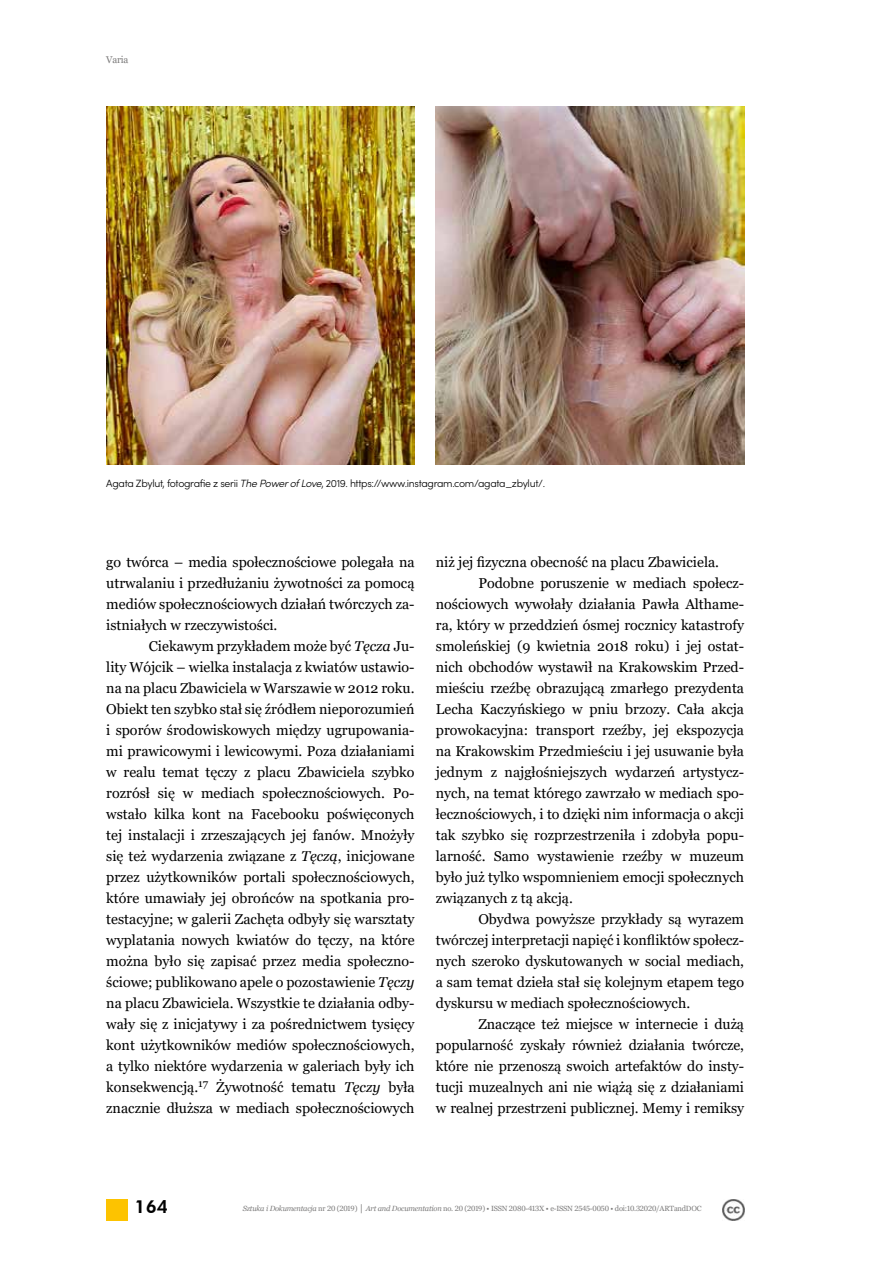
<style>
.page{position:relative;width:893px;height:1263px;background:#fff}
.page>*{position:absolute;margin:0;border:0;box-sizing:border-box;transform-origin:0 0}
.t1{font:800 18px "Futura BT";color:#000}
.t2{font:14.25px/21px "Georgia";color:#000;text-align:justify}
.t3{font:300 10.5px "Sofia Pro";letter-spacing:-.03em;color:#000}
.t4{font:9.75px "Georgia";letter-spacing:-.025em;color:#7c7b7b}
.t5{font:7.5px "Georgia";letter-spacing:-.025em;color:#7c7b7b}
.s1{font-style:italic}
</style>
<div class="page">
<div style="left:106px;top:1199px;width:22px;height:21px;background:#fdc300"></div>
<img style="left:723px;top:1199px;width:21px;height:21px">
<img style="left:106px;top:106px;width:309px;height:359px">
<img style="left:436px;top:106px;width:308px;height:359px">
<p class="t4" style="left:106px;top:53px;width:24px">Varia</p>
<p class="t3" style="left:106px;top:476px;width:440px">Agata Zbylut, fotografie z serii <span class="s1">The Power of Love</span>, 2019. https://www.instagram.com/agata_zbylut/.</p>
<p class="t2" style="left:106px;top:552px;width:310px">go twórca – media społecznościowe polegała na utrwalaniu i przedłużaniu żywotności za pomocą mediów społecznościowych działań twórczych za&shy;istniałych w rzeczywistości.</p>
<p class="t2" style="left:106px;top:636px;width:310px;text-indent:43px">Ciekawym przykładem może być <span class="s1">Tęcza</span> Ju&shy;lity Wójcik – wielka instalacja z kwiatów ustawio&shy;na na placu Zbawiciela w Warszawie w 2012 roku.<br>Obiekt ten szybko stał się źródłem nieporozumień i sporów środowiskowych między ugrupowania&shy;mi prawicowymi i lewicowymi. Poza działaniami w realu temat tęczy z placu Zbawiciela szybko rozrósł się w mediach społecznościowych. Po&shy;wstało kilka kont na Facebooku poświęconych tej instalacji i zrzeszających jej fanów. Mnożyły się też wydarzenia związane z <span class="s1">Tęczą</span>, inicjowane przez użytkowników portali społecznościowych, które umawiały jej obrońców na spotkania pro&shy;testacyjne; w galerii Zachęta odbyły się warsztaty wyplatania nowych kwiatów do tęczy, na które można było się zapisać przez media społeczno&shy;ściowe; publikowano apele o pozostawienie <span class="s1">Tęczy </span>na placu Zbawiciela. Wszystkie te działania odby&shy;wały się z inicjatywy i za pośrednictwem tysięcy kont użytkowników mediów społecznościowych, a tylko niektóre wydarzenia w galeriach były ich konsekwencją.<sup>17</sup> Żywotność tematu <span class="s1">Tęczy</span> była znacznie dłuższa w mediach społecznościowych</p>
<p class="t2" style="left:436px;top:552px;width:285px">niż jej fizyczna obecność na placu Zbawiciela.</p>
<p class="t2" style="left:478px;top:573px;width:267px">Podobne poruszenie w mediach społecz-</p>
<p class="t2" style="left:436px;top:594px;width:310px">nościowych wywołały działania Pawła Althame-</p>
<p class="t2" style="left:436px;top:615px;width:310px">ra, który w przeddzień ósmej rocznicy katastrofy</p>
<p class="t2" style="left:436px;top:636px;width:310px">smoleńskiej (9 kwietnia 2018 roku) i jej ostat-</p>
<p class="t2" style="left:436px;top:657px;width:310px">nich obchodów wystawił na Krakowskim Przed-</p>
<p class="t2" style="left:436px;top:678px;width:310px">mieściu rzeźbę obrazującą zmarłego prezydenta</p>
<p class="t2" style="left:436px;top:699px;width:310px">Lecha Kaczyńskiego w pniu brzozy. Cała akcja</p>
<p class="t2" style="left:436px;top:720px;width:310px">prowokacyjna: transport rzeźby, jej ekspozycja</p>
<p class="t2" style="left:436px;top:741px;width:310px">na Krakowskim Przedmieściu i jej usuwanie była</p>
<p class="t2" style="left:436px;top:762px;width:310px">jednym z najgłośniejszych wydarzeń artystycz-</p>
<p class="t2" style="left:436px;top:783px;width:310px">nych, na temat którego zawrzało w mediach spo-</p>
<p class="t2" style="left:436px;top:804px;width:310px">łecznościowych, i to dzięki nim informacja o akcji</p>
<p class="t2" style="left:436px;top:825px;width:310px">tak szybko się rozprzestrzeniła i zdobyła popu-</p>
<p class="t2" style="left:436px;top:846px;width:310px">larność. Samo wystawienie rzeźby w muzeum</p>
<p class="t2" style="left:436px;top:867px;width:310px">było już tylko wspomnieniem emocji społecznych</p>
<p class="t2" style="left:436px;top:888px;width:139px">związanych z tą akcją.</p>
<p class="t2" style="left:478px;top:909px;width:267px">Obydwa powyższe przykłady są wyrazem</p>
<p class="t2" style="left:436px;top:930px;width:310px">twórczej interpretacji napięć i konfliktów społecz-</p>
<p class="t2" style="left:436px;top:951px;width:310px">nych szeroko dyskutowanych w social mediach,</p>
<p class="t2" style="left:436px;top:972px;width:310px">a sam temat dzieła stał się kolejnym etapem tego</p>
<p class="t2" style="left:436px;top:993px;width:256px">dyskursu w mediach społecznościowych.</p>
<p class="t2" style="left:478px;top:1014px;width:267px">Znaczące też miejsce w internecie i dużą</p>
<p class="t2" style="left:436px;top:1035px;width:310px">popularność zyskały również działania twórcze,</p>
<p class="t2" style="left:436px;top:1056px;width:310px">które nie przenoszą swoich artefaktów do insty-</p>
<p class="t2" style="left:436px;top:1077px;width:310px">tucji muzealnych ani nie wiążą się z działaniami</p>
<p class="t2" style="left:436px;top:1098px;width:310px">w realnej przestrzeni publicznej. Memy i remiksy</p>
<p class="t1" style="left:135px;top:1195px;width:35px">164</p>
<p class="t5" style="left:243px;top:1204px;width:460px"><span class="s1">Sztuka i Dokumentacja</span> nr 20 (2019) <span class="s1">│ Art and Documentation</span> no. 20 (2019) • ISSN 2080-413X • e-ISSN 2545-0050 • doi:10.32020/ARTandDOC</p>
</div>
